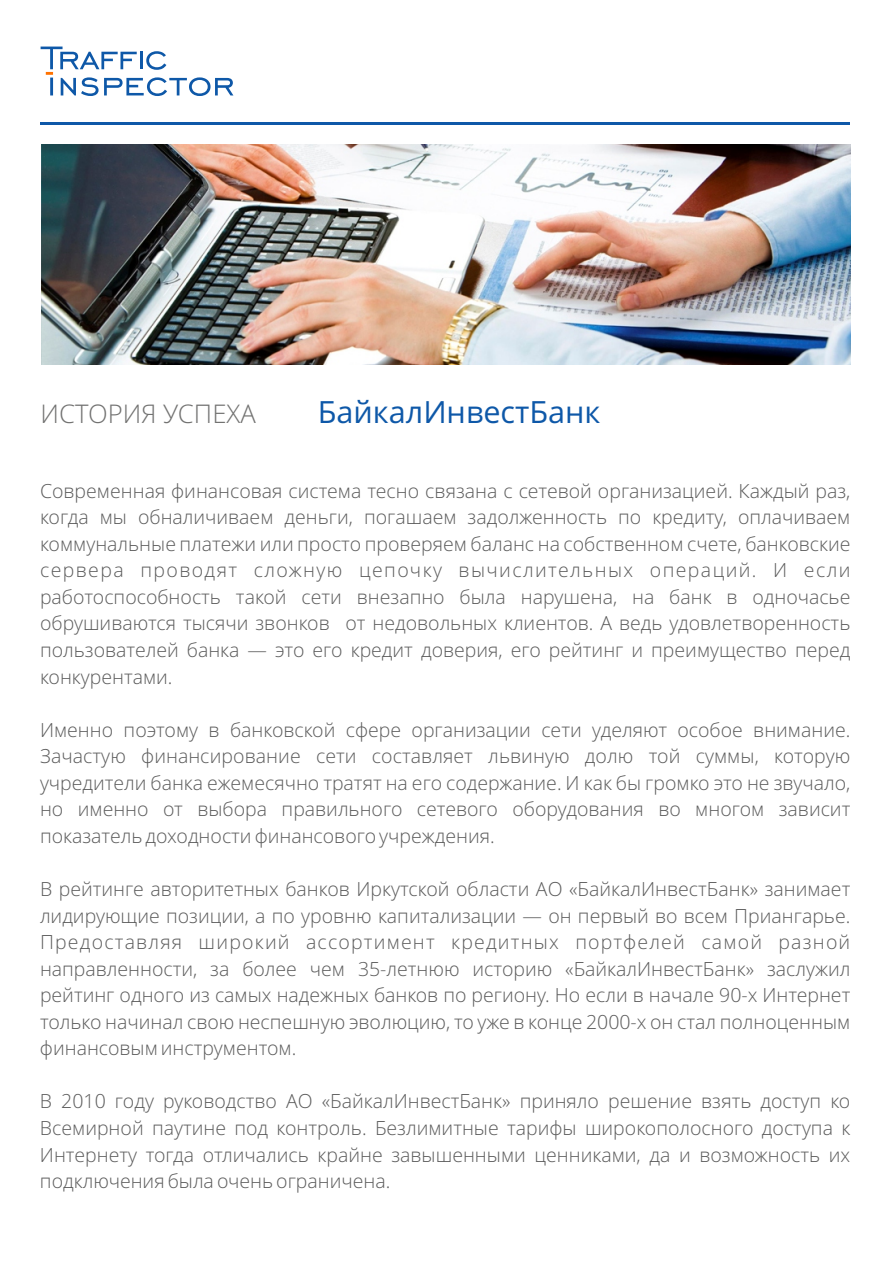
<style>
.page{position:relative;width:893px;height:1263px;background:#fff}
.page>*{position:absolute;margin:0;border:0;box-sizing:border-box;transform-origin:0 0}
.t1{font:30.6px "Open Sans";color:#0e58a8}
.t2{font:300 25.65px "Open Sans";color:#727271}
.t3{font:300 19.5px/26.5px "Open Sans";color:#5b5b5b;text-align:justify}
</style>
<div class="page">
<svg style="left:41px;top:47px;width:192px;height:49px"></svg>
<hr style="left:41px;top:122px;width:809px;height:2px;background:#0e58a8">
<img style="left:41px;top:144px;width:809px;height:220px">
<h2 class="t2" style="left:41px;top:403px;width:217px">ИСТОРИЯ УСПЕХА</h2>
<h1 class="t1" style="left:318px;top:399px;width:284px">БайкалИнвестБанк</h1>
<p class="t3" style="left:40px;top:479px;width:812px">Современная финансовая система тесно связана с сетевой организацией. Каждый раз, когда мы обналичиваем деньги, погашаем задолженность по кредиту, оплачиваем коммунальные платежи или просто проверяем баланс на собственном счете, банковские сервера проводят сложную цепочку вычислительных операций. И если работоспособность такой сети внезапно была нарушена, на банк в одночасье обрушиваются тысячи звонков от недовольных клиентов. А ведь удовлетворенность пользователей банка — это его кредит доверия, его рейтинг и преимущество перед конкурентами.</p>
<p class="t3" style="left:40px;top:718px;width:812px">Именно поэтому в банковской сфере организации сети уделяют особое внимание.<br>Зачастую финансирование сети составляет львиную долю той суммы, которую учредители банка ежемесячно тратят на его содержание. И как бы громко это не звучало, но именно от выбора правильного сетевого оборудования во многом зависит показатель доходности финансового учреждения.</p>
<p class="t3" style="left:40px;top:877px;width:812px">В рейтинге авторитетных банков Иркутской области АО «БайкалИнвестБанк» занимает лидирующие позиции, а по уровню капитализации — он первый во всем Приангарье.<br>Предоставляя широкий ассортимент кредитных портфелей самой разной направленности, за более чем 35-летнюю историю «БайкалИнвестБанк» заслужил рейтинг одного из самых надежных банков по региону. Но если в начале 90-х Интернет только начинал свою неспешную эволюцию, то уже в конце 2000-х он стал полноценным финансовым инструментом.</p>
<p class="t3" style="left:40px;top:1090px;width:812px">В 2010 году руководство АО «БайкалИнвестБанк» приняло решение взять доступ ко Всемирной паутине под контроль. Безлимитные тарифы широкополосного доступа к Интернету тогда отличались крайне завышенными ценниками, да и возможность их подключения была очень ограничена.</p>
</div>
